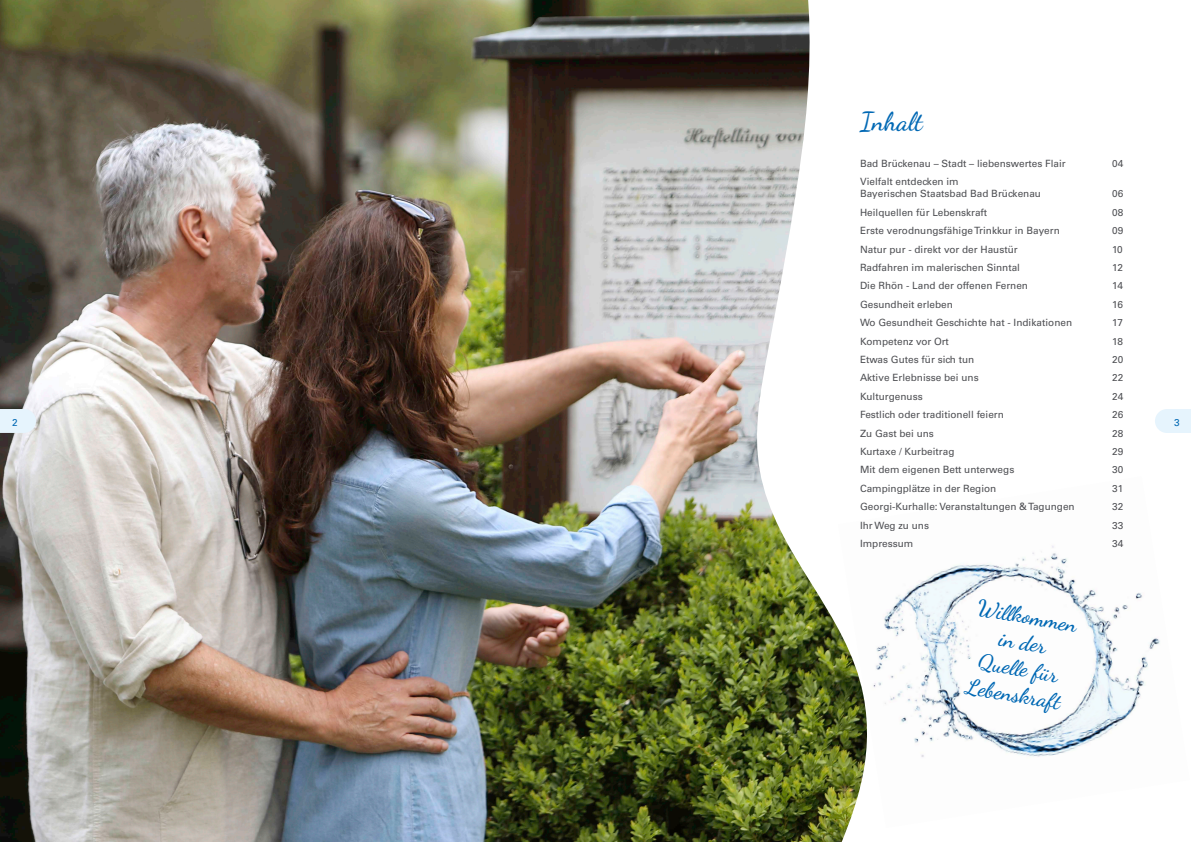
<style>
.page{position:relative;width:1191px;height:842px;background:#fff}
.page>*{position:absolute;margin:0;border:0;box-sizing:border-box;transform-origin:0 0}
.t1{font:600 26px "Dancing Script";color:#0068b4}
.t2{font:600 22px/26.4px "Dancing Script";color:#0068b4;text-align:center}
.t3{font:10px/12px "Univers LT Std";color:#4e4f53}
.t4{font:10px "Univers LT Std";color:#0068b4}
</style>
<div class="page">
<img style="left:0;top:0;width:733px;height:842px">
<img style="left:733px;top:0;width:114px;height:842px">
<img style="left:838px;top:476px;width:322px;height:352px">
<svg style="left:0;top:409px;width:36px;height:24px"></svg>
<svg style="left:1155px;top:409px;width:36px;height:24px"></svg>
<h1 class="t1" style="left:860px;top:102px;width:64px">Inhalt</h1>
<p class="t3" style="left:860px;top:158px;width:207px">Bad Brückenau – Stadt – liebenswertes Flair</p>
<p class="t3" style="left:1112px;top:158px;width:13px">04</p>
<p class="t3" style="left:860px;top:176px;width:182px">Vielfalt entdecken im<br>Bayerischen Staatsbad Bad Brückenau</p>
<p class="t3" style="left:1112px;top:188px;width:13px">06</p>
<p class="t3" style="left:860px;top:206px;width:128px">Heilquellen für Lebenskraft</p>
<p class="t3" style="left:1112px;top:206px;width:13px">08</p>
<p class="t3" style="left:860px;top:225px;width:201px">Erste verodnungsfähige Trinkkur in Bayern</p>
<p class="t3" style="left:1112px;top:225px;width:13px">09</p>
<p class="t3" style="left:860px;top:243px;width:159px">Natur pur - direkt vor der Haustür</p>
<p class="t3" style="left:1112px;top:243px;width:12px">10</p>
<p class="t3" style="left:860px;top:262px;width:161px">Radfahren im malerischen Sinntal</p>
<p class="t3" style="left:1112px;top:262px;width:12px">12</p>
<p class="t3" style="left:860px;top:280px;width:169px">Die Rhön - Land der offenen Fernen</p>
<p class="t3" style="left:1112px;top:280px;width:12px">14</p>
<p class="t3" style="left:860px;top:298px;width:94px">Gesundheit erleben</p>
<p class="t3" style="left:1112px;top:298px;width:12px">16</p>
<p class="t3" style="left:860px;top:317px;width:214px">Wo Gesundheit Geschichte hat - Indikationen</p>
<p class="t3" style="left:1112px;top:317px;width:12px">17</p>
<p class="t3" style="left:860px;top:335px;width:90px">Kompetenz vor Ort</p>
<p class="t3" style="left:1112px;top:335px;width:12px">18</p>
<p class="t3" style="left:860px;top:354px;width:116px">Etwas Gutes für sich tun</p>
<p class="t3" style="left:1112px;top:354px;width:13px">20</p>
<p class="t3" style="left:860px;top:372px;width:120px">Aktive Erlebnisse bei uns</p>
<p class="t3" style="left:1112px;top:372px;width:13px">22</p>
<p class="t3" style="left:860px;top:390px;width:64px">Kulturgenuss</p>
<p class="t3" style="left:1112px;top:390px;width:13px">24</p>
<p class="t3" style="left:860px;top:409px;width:145px">Festlich oder traditionell feiern</p>
<p class="t3" style="left:1112px;top:409px;width:13px">26</p>
<p class="t3" style="left:860px;top:427px;width:75px">Zu Gast bei uns</p>
<p class="t3" style="left:1112px;top:427px;width:13px">28</p>
<p class="t3" style="left:860px;top:446px;width:96px">Kurtaxe / Kurbeitrag</p>
<p class="t3" style="left:1112px;top:446px;width:13px">29</p>
<p class="t3" style="left:860px;top:464px;width:156px">Mit dem eigenen Bett unterwegs</p>
<p class="t3" style="left:1112px;top:464px;width:13px">30</p>
<p class="t3" style="left:860px;top:482px;width:138px">Campingplätze in der Region</p>
<p class="t3" style="left:1112px;top:482px;width:13px">31</p>
<p class="t3" style="left:860px;top:501px;width:216px">Georgi-Kurhalle: Veranstaltungen &amp; Tagungen</p>
<p class="t3" style="left:1112px;top:501px;width:13px">32</p>
<p class="t3" style="left:860px;top:519px;width:71px">Ihr Weg zu uns</p>
<p class="t3" style="left:1112px;top:519px;width:13px">33</p>
<p class="t3" style="left:860px;top:538px;width:55px">Impressum</p>
<p class="t3" style="left:1112px;top:538px;width:13px">34</p>
<p class="t4" style="left:12px;top:416px;width:7px">2</p>
<p class="t4" style="left:1174px;top:416px;width:7px">3</p>
<h2 class="t2" style="left:980px;top:592px;width:102px;rotate:10deg">Will kommen in der<br>Quell e für<br>Lebenskraft</h2>
</div>
